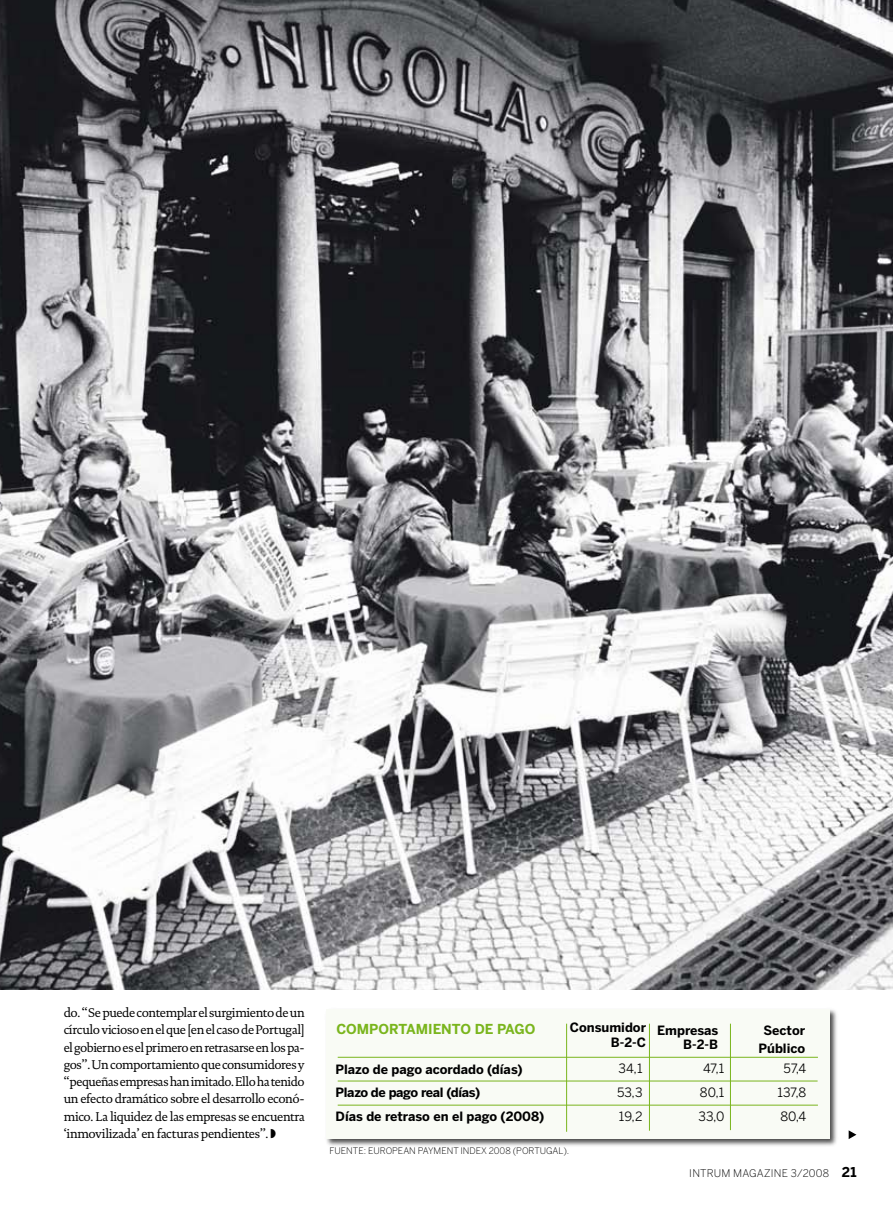
<style>
.page{position:relative;width:893px;height:1212px;background:#fff}
.page>*{position:absolute;margin:0;border:0;box-sizing:border-box;transform-origin:0 0}
.t1{font:700 13.65px "Benton Sans";color:#7ab51d}
.t2{font:12.9px/17.2px "DTL Documenta ST";letter-spacing:-.03em;color:#000;text-align:justify}
.t3{font:700 12.75px/14.5px "Benton Sans";letter-spacing:-.005em;color:#000;text-align:right}
.t4{font:700 12.75px/22.8px "Benton Sans";letter-spacing:-.025em;color:#000}
.t5{font:12.75px/24px "Benton Sans";color:#000;text-align:center}
.t6{font:300 10.5px "Benton Sans";letter-spacing:.02em;color:#000}
.t7{font:300 9px "Benton Sans";color:#000}
.s1{font-weight:700;font-size:13.5px}
</style>
<div class="page">
<img style="left:0;top:0;width:893px;height:989px">
<div style="left:325px;top:1007px;width:514px;height:141px;background:#000;opacity:.7"></div>
<div style="left:326px;top:1009px;width:503px;height:129px;background:#f9fbf5"></div>
<hr style="left:338px;top:1080px;width:480px;height:1px;background:#7ab51d">
<hr style="left:338px;top:1105px;width:480px;height:1px;background:#7ab51d">
<hr style="left:566px;top:1024px;width:1px;height:108px;background:#7ab51d">
<hr style="left:649px;top:1024px;width:1px;height:107px;background:#7ab51d">
<hr style="left:730px;top:1024px;width:1px;height:106px;background:#7ab51d">
<hr style="left:338px;top:1057px;width:480px;height:1px;background:#7ab51d">
<svg style="left:849px;top:1130px;width:7px;height:9px"></svg>
<p class="t2" style="left:64px;top:1004px;width:242px">do. “Se puede contemplar el surgimiento de un círculo vicioso en el que [en el caso de Portugal] el gobierno es el primero en retrasarse en los pa&shy;gos”. Un comportamiento que consumidores y “pequeñas empresas han imitado. Ello ha tenido un efecto dramático sobre el desarrollo econó&shy;mico. La liquidez de las empresas se encuentra ‘inmovilizada’ en facturas pendientes”.</p>
<p class="t1" style="left:336px;top:1021px;width:200px">COMPORTAMIENTO DE PAGO</p>
<p class="t4" style="left:336px;top:1058px;width:189px">Plazo de pago acordado (días)<br>Plazo de pago real (días)</p>
<p class="t3" style="left:336px;top:1109px;width:210px">Días de retraso en el pago (2008)</p>
<p class="t3" style="left:570px;top:1021px;width:78px">Consumidor<br>B-2-C</p>
<p class="t3" style="left:657px;top:1023px;width:62px">Empresas<br>B-2-B</p>
<p class="t3" style="left:758px;top:1021px;width:48px;line-height:18.1px;text-align:center">Sector<br>Público</p>
<p class="t5" style="left:617px;top:1057px;width:27px;text-align:justify">34,1<br>53,3<br>19,2</p>
<p class="t5" style="left:698px;top:1057px;width:27px">47,1<br>80,1<br>33,0</p>
<p class="t5" style="left:778px;top:1057px;width:30px">57,4<br>137,8<br>80,4</p>
<p class="t7" style="left:329px;top:1145px;width:7px">FUENTE</p>
<p class="t7" style="left:364px;top:1145px;width:11px">: EUR</p>
<p class="t7" style="left:386px;top:1145px;width:19px">OPEAN</p>
<p class="t7" style="left:418px;top:1145px;width:12px">PAYMENT</p>
<p class="t7" style="left:460px;top:1145px;width:110px">IN DEX 2008 (PO RTUGAL).</p>
<p class="t6" style="left:689px;top:1167px;width:169px">INTRUM MAGAZINE 3/2008 <span class="s1">21</span></p>
</div>
